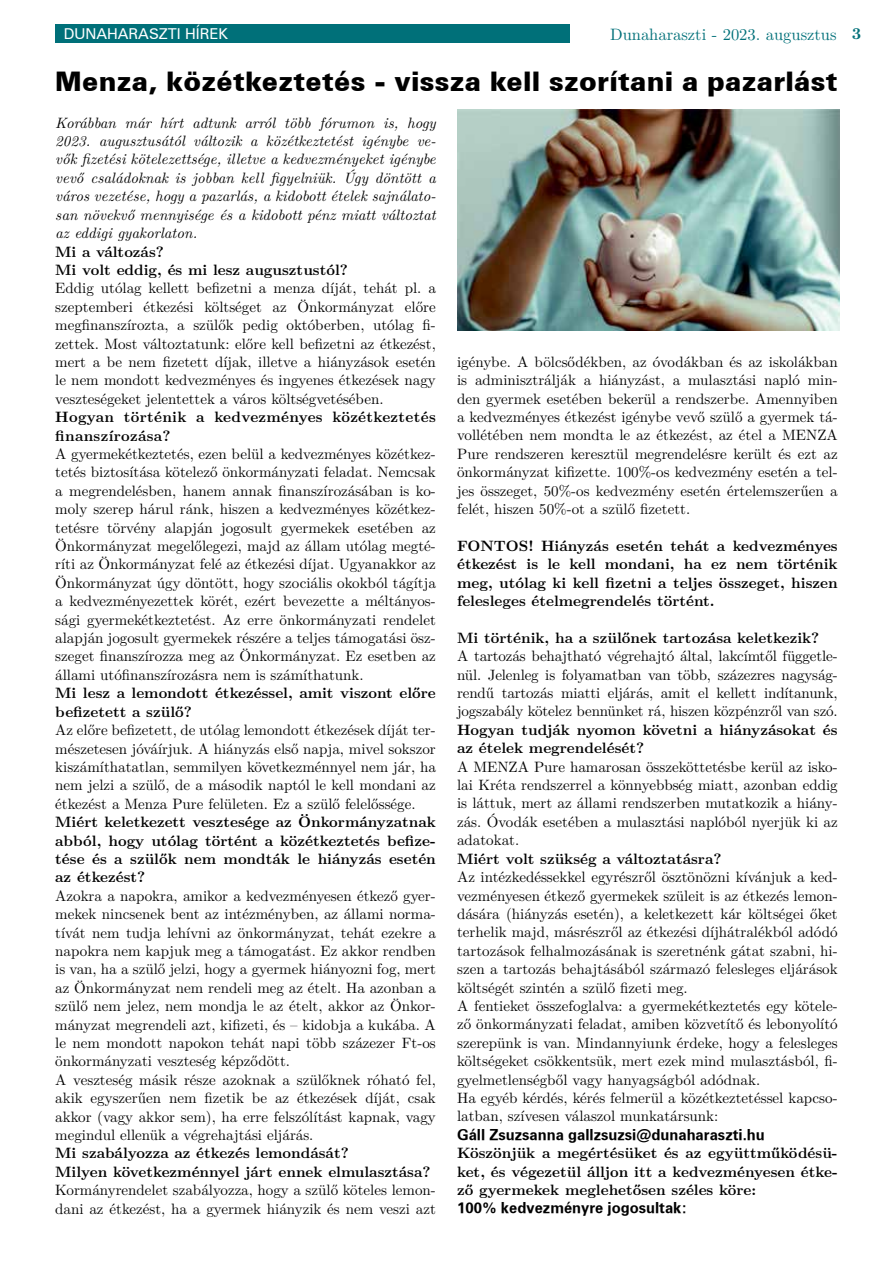
<style>
.page{position:relative;width:893px;height:1263px;background:#fff}
.page>*{position:absolute;margin:0;border:0;box-sizing:border-box;transform-origin:0 0}
.t1{font:27px "Zurich Blk PFL";letter-spacing:.01em;color:#000}
.t2{font:16.5px "LM Roman 10";color:#007079}
.t3{font:15px/18.5px "LM Roman 10";color:#000;text-align:justify}
.t4{font:700 15px/18.5px "LM Roman 10";color:#000}
.t5{font:italic 15px/18.5px "LM Roman 10";color:#000;text-align:justify}
.t6{font:700 15px "Zurich PFL";color:#000}
.t7{font:700 15px/18.5px "LM Roman 10";letter-spacing:.02em;color:#000}
.t8{font:15px "Zurich PFL";color:#fff}
.s1{font-weight:700}
</style>
<div class="page">
<div style="left:55px;top:24px;width:515px;height:19px;background:#007079"></div>
<img style="left:457px;top:110px;width:383px;height:220px">
<p class="t8" style="left:64px;top:22px;width:166px">DUNAHARASZTI HÍREK</p>
<p class="t2" style="left:610px;top:21px;width:253px">Dunaharaszti - 2023. augusztus <span class="s1">3</span></p>
<h1 class="t1" style="left:55px;top:63px;width:784px">Menza, közétkeztetés - vissza kell szorítani a pazarlást</h1>
<p class="t5" style="left:55px;top:112px;width:382px">Korábban már hírt adtunk arról több fórumon is, hogy 2023. augusztusától változik a közétkeztetést igénybe ve&shy;vők fizetési kötelezettsége, illetve a kedvezményeket igénybe vevő családoknak is jobban kell figyelniük. Úgy döntött a város vezetése, hogy a pazarlás, a kidobott ételek sajnálato&shy;san növekvő mennyisége és a kidobott pénz miatt változtat az eddigi gyakorlaton.</p>
<p class="t4" style="left:55px;top:241px;width:294px">Mi a változás?<br>Mi volt eddig, és mi lesz augusztustól?</p>
<p class="t3" style="left:55px;top:278px;width:382px">Eddig utólag kellett befizetni a menza díját, tehát pl. a szeptemberi étkezési költséget az Önkormányzat előre megfinanszírozta, a szülők pedig októberben, utólag fi&shy;zettek. Most változtatunk: előre kell befizetni az étkezést, mert a be nem fizetett díjak, illetve a hiányzások esetén le nem mondott kedvezményes és ingyenes étkezések nagy veszteségeket jelentettek a város költségvetésében.</p>
<p class="t7" style="left:55px;top:407px;width:382px">Hogyan történik a kedvezményes közétkeztetés finanszírozása?</p>
<p class="t3" style="left:55px;top:443px;width:382px">A gyermekétkeztetés, ezen belül a kedvezményes közétkez&shy;tetés biztosítása kötelező önkormányzati feladat. Nemcsak a megrendelésben, hanem annak finanszírozásában is ko&shy;moly szerep hárul ránk, hiszen a kedvezményes közétkez&shy;tetésre törvény alapján jogosult gyermekek esetében az Önkormányzat megelőlegezi, majd az állam utólag megté&shy;ríti az Önkormányzat felé az étkezési díjat. Ugyanakkor az Önkormányzat úgy döntött, hogy szociális okokból tágítja a kedvezményezettek körét, ezért bevezette a méltányos&shy;sági gyermekétkeztetést. Az erre önkormányzati rendelet alapján jogosult gyermekek részére a teljes támogatási ös - szeget finanszírozza meg az Önkormányzat. Ez esetben az állami utófinanszírozásra nem is számíthatunk.</p>
<p class="t4" style="left:55px;top:683px;width:382px">Mi lesz a lemondott étkezéssel, amit viszont előre befizetett a szülő?</p>
<p class="t3" style="left:55px;top:720px;width:382px">Az előre befizetett, de utólag lemondott étkezések díját ter&shy;mészetesen jóváírjuk. A hiányzás első napja, mivel sokszor kiszámíthatatlan, semmilyen következménnyel nem jár, ha nem jelzi a szülő, de a második naptól le kell mondani az étkezést a Menza Pure felületen. Ez a szülő felelőssége.</p>
<p class="t4" style="left:55px;top:812px;width:382px;text-align:justify">Miért keletkezett vesztesége az Önkormányzatnak abból, hogy utólag történt a közétkeztetés befize&shy;tése és a szülők nem mondták le hiányzás esetén az étkezést?</p>
<p class="t3" style="left:55px;top:885px;width:382px;text-align:left">Azokra a napokra, amikor a kedvezményesen étkező gyer&shy;mekek nincsenek bent az intézményben, az állami norma&shy;tívát nem tudja lehívni az önkormányzat, tehát ezekre a napokra nem kapjuk meg a támogatást. Ez akkor rendben is van, ha a szülő jelzi, hogy a gyermek hiányozni fog, mert az Önkormányzat nem rendeli meg az ételt. Ha azonban a szülő nem jelez, nem mondja le az ételt, akkor az Önkor&shy;mányzat megrendeli azt, kifizeti, és – kidobja a kukába. A le nem mondott napokon tehát napi több százezer Ft-os önkormányzati veszteség képződött.<br>A veszteség másik része azoknak a szülőknek róható fel, akik egyszerűen nem fizetik be az étkezések díját, csak akkor (vagy akkor sem), ha erre felszólítást kapnak, vagy megindul ellenük a végrehajtási eljárás.</p>
<p class="t4" style="left:55px;top:1143px;width:377px">Mi szabályozza az étkezés lemondását?<br>Milyen következménnyel járt ennek elmulasztása?</p>
<p class="t3" style="left:55px;top:1180px;width:382px">Kormányrendelet szabályozza, hogy a szülő köteles lemon&shy;dani az étkezést, ha a gyermek hiányzik és nem veszi azt</p>
<p class="t3" style="left:457px;top:351px;width:382px">igénybe. A bölcsődékben, az óvodákban és az iskolákban is adminisztrálják a hiányzást, a mulasztási napló min&shy;den gyermek esetében bekerül a rendszerbe. Amennyiben a kedvezményes étkezést igénybe vevő szülő a gyermek tá&shy;vollétében nem mondta le az étkezést, az étel a MENZA Pure rendszeren keresztül megrendelésre került és ezt az önkormányzat kifizette. 100%-os kedvezmény esetén a tel&shy;jes összeget, 50%-os kedvezmény esetén értelemszerűen a felét, hiszen 50%-ot a szülő fizetett.</p>
<p class="t4" style="left:457px;top:535px;width:382px;text-align:justify">FONTOS! Hiányzás esetén tehát a kedvezményes étkezést is le kell mondani, ha ez nem történik meg, utólag ki kell fizetni a teljes összeget, hiszen felesleges ételmegrendelés történt.</p>
<p class="t4" style="left:457px;top:627px;width:364px">Mi történik, ha a szülőnek tartozása keletkezik?</p>
<p class="t3" style="left:457px;top:646px;width:382px">A tartozás behajtható végrehajtó által, lakcímtől függetle&shy;nül. Jelenleg is folyamatban van több, százezres nagyság&shy;rendű tartozás miatti eljárás, amit el kellett indítanunk, jogszabály kötelez bennünket rá, hiszen közpénzről van szó.</p>
<p class="t4" style="left:457px;top:719px;width:382px">Hogyan tudják nyomon követni a hiányzásokat és az ételek megrendelését?</p>
<p class="t3" style="left:457px;top:756px;width:382px">A MENZA Pure hamarosan összeköttetésbe kerül az isko&shy;lai Kréta rendszerrel a könnyebbség miatt, azonban eddig is láttuk, mert az állami rendszerben mutatkozik a hiány&shy;zás. Óvodák esetében a mulasztási naplóból nyerjük ki az adatokat.</p>
<p class="t4" style="left:457px;top:848px;width:266px">Miért volt szükség a változtatásra?</p>
<p class="t3" style="left:457px;top:867px;width:382px;text-align:left">Az intézkedéssekkel egyrészről ösztönözni kívánjuk a ked&shy;vezményesen étkező gyermekek szüleit is az étkezés lemon&shy;dására (hiányzás esetén), a keletkezett kár költségei őket terhelik majd, másrészről az étkezési díjhátralékból adódó tartozások felhalmozásának is szeretnénk gátat szabni, hi&shy;szen a tartozás behajtásából származó felesleges eljárások költségét szintén a szülő fizeti meg.<br>A fentieket összefoglalva: a gyermekétkeztetés egy kötele&shy;ző önkormányzati feladat, amiben közvetítő és lebonyolító szerepünk is van. Mindannyiunk érdeke, hogy a felesleges költségeket csökkentsük, mert ezek mind mulasztásból, fi&shy;gyelmetlenségből vagy hanyagságból adódnak.<br>Ha egyéb kérdés, kérés felmerül a közétkeztetéssel kapcso&shy;latban, szívesen válaszol munkatársunk:</p>
<p class="t6" style="left:457px;top:1123px;width:309px">Gáll Zsuzsanna gallzsuzsi@dunaharaszti.hu</p>
<p class="t4" style="left:457px;top:1143px;width:382px;text-align:justify">Köszönjük a megértésüket és az együttműködésü&shy;ket, és végezetül álljon itt a kedvezményesen étke&shy;ző gyermekek meglehetősen széles köre:</p>
<p class="t6" style="left:457px;top:1197px;width:232px">100% kedvezményre jogosultak:</p>
</div>
